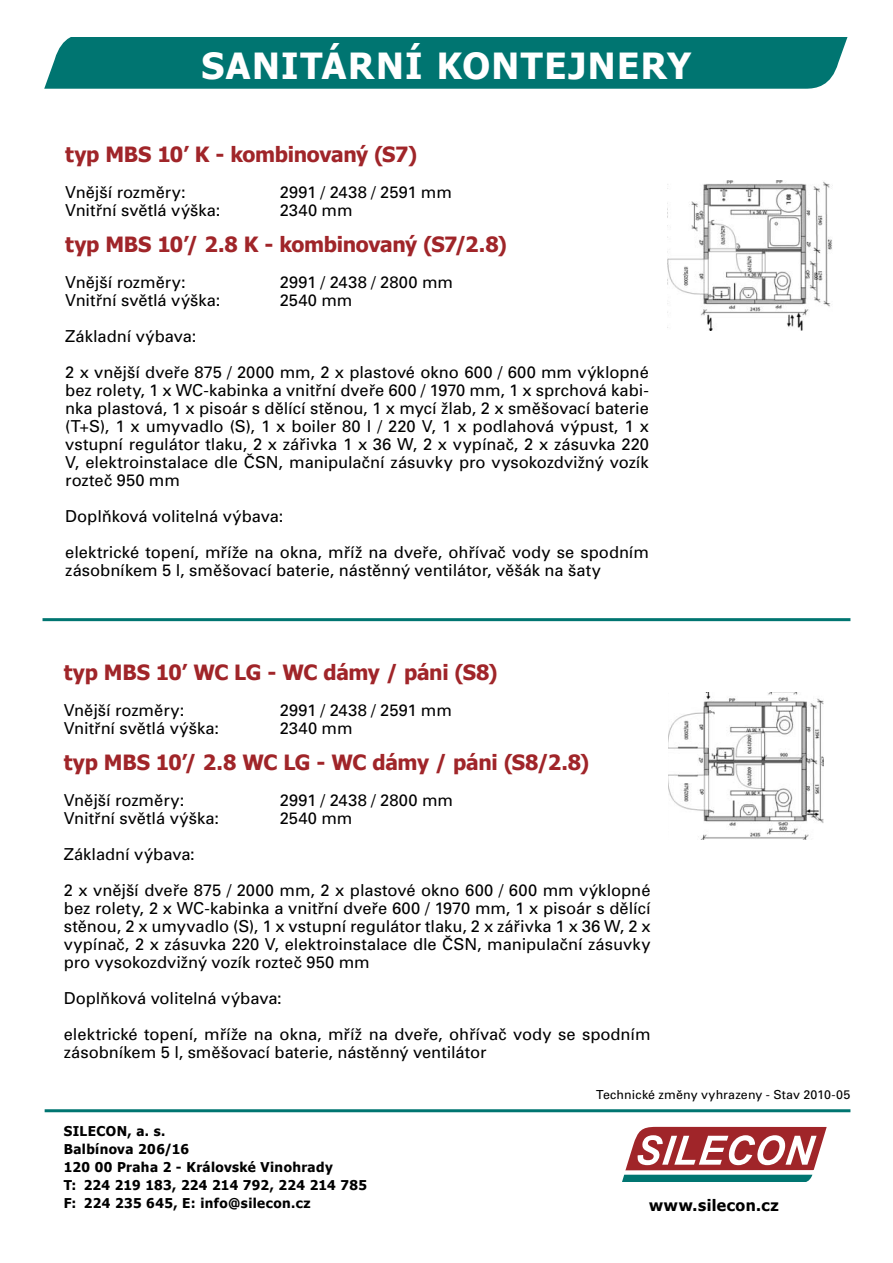
<style>
.page{position:relative;width:893px;height:1263px;background:#fff}
.page>*{position:absolute;margin:0;border:0;box-sizing:border-box;transform-origin:0 0}
.t1{font:700 36px "Tahoma";letter-spacing:.04em;color:#fff}
.t2{font:700 21px "Tahoma";letter-spacing:-.02em;color:#a02529}
.t3{font:16.5px/18px "Univers CE";color:#000}
.t4{font:700 15.75px "Tahoma";letter-spacing:.035em;color:#000}
.t5{font:700 13.5px/18px "Tahoma";letter-spacing:.03em;color:#000}
.t6{font:12.45px "Univers CE";letter-spacing:.01em;color:#000}
</style>
<div class="page">
<div style="left:44px;top:38px;width:803px;height:51px;background:#007571"></div>
<hr style="left:43px;top:618px;width:807px;height:3px;background:#007571">
<hr style="left:45px;top:1109px;width:805px;height:3px;background:#007571">
<img style="left:668px;top:180px;width:164px;height:151px">
<svg style="left:622px;top:1126px;width:205px;height:55px"></svg>
<img style="left:668px;top:692px;width:156px;height:148px">
<h1 class="t1" style="left:202px;top:41px;width:491px">SANITÁRNÍ KONTEJNERY</h1>
<p class="t2" style="left:65px;top:139px;width:354px">typ MBS 10’ K - kombinovaný (S7)</p>
<p class="t3" style="left:65px;top:183px;width:122px">Vnější rozměry:</p>
<p class="t3" style="left:280px;top:183px;width:174px">2991 / 2438 / 2591 mm</p>
<p class="t3" style="left:65px;top:201px;width:157px">Vnitřní světlá výška:</p>
<p class="t3" style="left:280px;top:201px;width:74px">2340 mm</p>
<p class="t2" style="left:65px;top:229px;width:443px">typ MBS 10’/ 2.8 K - kombinovaný (S7/2.8)</p>
<p class="t3" style="left:65px;top:273px;width:122px">Vnější rozměry:</p>
<p class="t3" style="left:280px;top:273px;width:175px">2991 / 2438 / 2800 mm</p>
<p class="t3" style="left:65px;top:291px;width:157px">Vnitřní světlá výška:</p>
<p class="t3" style="left:280px;top:291px;width:74px">2540 mm</p>
<p class="t3" style="left:65px;top:318px;width:585px;line-height:36px">Základní výbava:<br>2 x vnější dveře 875 / 2000 mm, 2 x plastové okno 600 / 600 mm výklopné</p>
<p class="t3" style="left:65px;top:381px;width:585px;text-align:justify">bez rolety, 1 x WC-kabinka a vnitřní dveře 600 / 1970 mm, 1 x sprchová kabi&shy;nka plastová, 1 x pisoár s dělící stěnou, 1 x mycí žlab, 2 x směšovací baterie (T+S), 1 x umyvadlo (S), 1 x boiler 80 l / 220 V, 1 x podlahová výpust, 1 x vstupní regulátor tlaku, 2 x zářivka 1 x 36 W, 2 x vypínač, 2 x zásuvka 220<br>V, elektroinstalace dle ČSN, manipulační zásuvky pro vysokozdvižný vozík rozteč 950 mm</p>
<p class="t3" style="left:65px;top:498px;width:585px;line-height:36px">Doplňková volitelná výbava:<br>elektrické topení, mříže na okna, mříž na dveře, ohřívač vody se spodním</p>
<p class="t3" style="left:65px;top:561px;width:537px">zásobníkem 5 l, směšovací baterie, nástěnný ventilátor, věšák na šaty</p>
<p class="t2" style="left:64px;top:657px;width:435px">typ MBS 10’ WC LG - WC dámy / páni (S8)</p>
<p class="t3" style="left:64px;top:701px;width:122px">Vnější rozměry:</p>
<p class="t3" style="left:280px;top:701px;width:174px">2991 / 2438 / 2591 mm</p>
<p class="t3" style="left:64px;top:719px;width:157px">Vnitřní světlá výška:</p>
<p class="t3" style="left:280px;top:719px;width:74px">2340 mm</p>
<p class="t2" style="left:64px;top:747px;width:527px">typ MBS 10’/ 2.8 WC LG - WC dámy / páni (S8/2.8)</p>
<p class="t3" style="left:64px;top:791px;width:122px">Vnější rozměry:</p>
<p class="t3" style="left:280px;top:791px;width:175px">2991 / 2438 / 2800 mm</p>
<p class="t3" style="left:64px;top:809px;width:157px">Vnitřní světlá výška:</p>
<p class="t3" style="left:280px;top:809px;width:74px">2540 mm</p>
<p class="t3" style="left:64px;top:836px;width:588px;line-height:36px">Základní výbava:<br>2 x vnější dveře 875 / 2000 mm, 2 x plastové okno 600 / 600 mm výklopné</p>
<p class="t3" style="left:64px;top:899px;width:588px;text-align:justify">bez rolety, 2 x WC-kabinka a vnitřní dveře 600 / 1970 mm, 1 x pisoár s dělící stěnou, 2 x umyvadlo (S), 1 x vstupní regulátor tlaku, 2 x zářivka 1 x 36 W, 2 x vypínač, 2 x zásuvka 220 V, elektroinstalace dle ČSN, manipulační zásuvky pro vysokozdvižný vozík rozteč 950 mm</p>
<p class="t3" style="left:64px;top:980px;width:588px;line-height:36px">Doplňková volitelná výbava:<br>elektrické topení, mříže na okna, mříž na dveře, ohřívač vody se spodním</p>
<p class="t3" style="left:64px;top:1043px;width:424px">zásobníkem 5 l, směšovací baterie, nástěnný ventilátor</p>
<p class="t6" style="left:596px;top:1087px;width:256px">Technické změny vyhrazeny - Stav 2010-05</p>
<p class="t5" style="left:64px;top:1121px;width:305px">SILECON, a. s.<br>Balbínova 206/16<br>120 00 Praha 2 - Královské Vinohrady<br>T: 224 219 183, 224 214 792, 224 214 785<br>F: 224 235 645, E: info@silecon.cz</p>
<p class="t4" style="left:649px;top:1194px;width:131px">www.silecon.cz</p>
</div>
